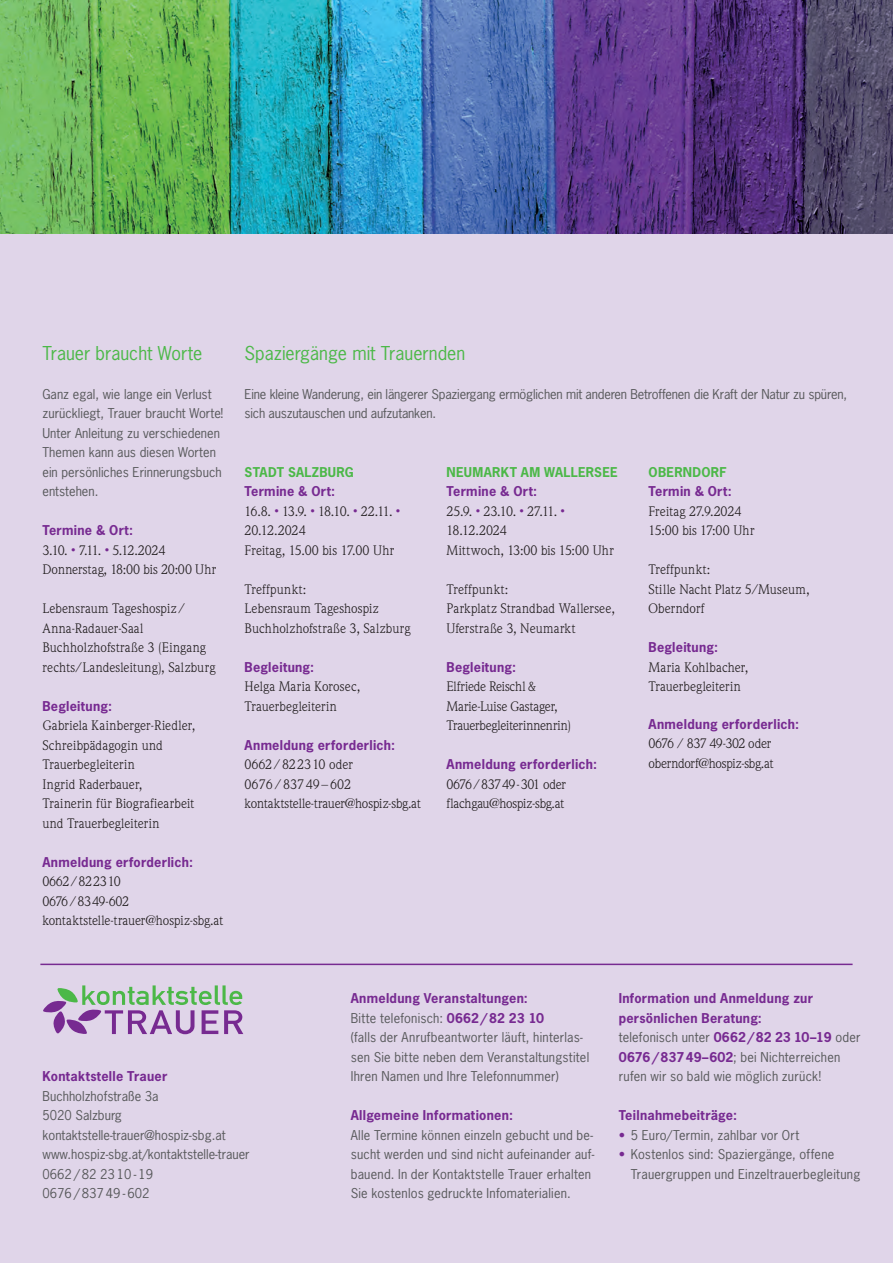
<style>
.page{position:relative;width:893px;height:1263px;background:#e0d5e9}
.page>*{position:absolute;margin:0;border:0;box-sizing:border-box;transform-origin:0 0}
.t1{font:18px "News Gothic Std";color:#4cb848}
.t2{font:13.5px/19.5px "Weidemann Std";letter-spacing:.005em;color:#231f20}
.t3{font:13.5px/19.5px "Weidemann Std";letter-spacing:-.025em;color:#231f20}
.t4{font:13.5px/19.5px "Weidemann Std";letter-spacing:-.015em;color:#231f20}
.t5{font:12.75px/19.5px "News Gothic Std";color:#57585a}
.t6{font:700 12.75px/19.5px "News Gothic Std";letter-spacing:.02em;color:#772a91}
.t7{font:700 12.75px "News Gothic Std";letter-spacing:.015em;color:#4cb848}
.t8{font:12.75px "News Gothic Std";letter-spacing:.02em;color:#57585a}
.s1{font-size:9px;color:#772a91}
.s2{font-weight:700;color:#772a91}
.s3{font-weight:400;color:#57585a}
.s4{color:#772a91}
</style>
<div class="page">
<img style="left:0;top:0;width:893px;height:234px">
<hr style="left:40px;top:963px;width:813px;height:2px;background:#772a91">
<svg style="left:43px;top:985px;width:200px;height:49px"></svg>
<h1 class="t1" style="left:43px;top:341px;width:161px">Trauer braucht Worte</h1>
<p class="t5" style="left:43px;top:384px;width:182px">Ganz egal, wie lange ein Verlust zurückliegt, Trauer braucht Worte!<br>Unter Anleitung zu verschiedenen<br>Themen kann aus diesen Worten ein persönliches Erinnerungsbuch entstehen.</p>
<p class="t6" style="left:43px;top:520px;width:92px">Termine &amp; Ort:</p>
<p class="t2" style="left:43px;top:540px;width:175px">3.10. <span class="s1">•</span> 7.11. <span class="s1">•</span> 5.12.2024<br>Donnerstag, 18:00 bis 20:00 Uhr</p>
<p class="t2" style="left:43px;top:599px;width:174px">Lebensraum Tageshospiz/<br>Anna-Radauer-Saal<br>Buchholzhofstraße 3 (Eingang rechts/Landesleitung), Salzburg</p>
<p class="t6" style="left:43px;top:696px;width:71px">Begleitung:</p>
<p class="t2" style="left:43px;top:716px;width:154px">Gabriela Kainberger-Riedler,<br>Schreibpädagogin und<br>Trauerbegleiterin<br>Ingrid Raderbauer,<br>Trainerin für Biografiearbeit und Trauerbegleiterin</p>
<p class="t6" style="left:43px;top:852px;width:152px">Anmeldung erforderlich:</p>
<p class="t2" style="left:43px;top:872px;width:182px">0662/822310<br>0676/8349-602 kontaktstelle-trauer@hospiz-sbg.at</p>
<h1 class="t1" style="left:244px;top:341px;width:222px">Spaziergänge mit Trauernden</h1>
<p class="t5" style="left:244px;top:384px;width:604px">Eine kleine Wanderung, ein längerer Spaziergang ermöglichen mit anderen Betroffenen die Kraft der Natur zu spüren, sich auszutauschen und aufzutanken.</p>
<p class="t7" style="left:245px;top:463px;width:111px">STADT SALZBURG</p>
<p class="t6" style="left:245px;top:481px;width:92px">Termine &amp; Ort:</p>
<p class="t2" style="left:245px;top:501px;width:157px">16.8. <span class="s1">•</span> 13.9. <span class="s1">•</span> 18.10. <span class="s1">•</span> 22.11. <span class="s1">•<br></span>20.12.2024<br>Freitag, 15.00 bis 17.00 Uhr</p>
<p class="t2" style="left:245px;top:579px;width:167px">Treffpunkt:<br>Lebensraum Tageshospiz<br>Buchholzhofstraße 3, Salzburg</p>
<p class="t6" style="left:245px;top:657px;width:71px">Begleitung:</p>
<p class="t2" style="left:245px;top:677px;width:117px">Helga Maria Korosec,<br>Trauerbegleiterin</p>
<p class="t6" style="left:245px;top:735px;width:152px">Anmeldung erforderlich:</p>
<p class="t2" style="left:245px;top:755px;width:178px">0662/822310 oder<br>0676/83749–602 kontaktstelle-trauer@hospiz-sbg.at</p>
<p class="t7" style="left:447px;top:463px;width:173px">NEUMARKT AM WALLERSEE</p>
<p class="t6" style="left:447px;top:481px;width:92px">Termine &amp; Ort:</p>
<p class="t2" style="left:447px;top:501px;width:169px">25.9. <span class="s1">•</span> 23.10. <span class="s1">•</span> 27.11. <span class="s1">•<br></span>18.12.2024<br>Mittwoch, 13:00 bis 15:00 Uhr</p>
<p class="t2" style="left:447px;top:579px;width:170px">Treffpunkt:<br>Parkplatz Strandbad Wallersee,<br>Uferstraße 3, Neumarkt</p>
<p class="t6" style="left:447px;top:657px;width:71px">Begleitung:</p>
<p class="t4" style="left:447px;top:677px;width:126px">Elfriede Reischl &amp;<br>Marie-Luise Gastager,<br>Trauerbegleiterinnenrin)</p>
<p class="t6" style="left:447px;top:754px;width:152px">Anmeldung erforderlich:</p>
<p class="t3" style="left:447px;top:774px;width:121px">0676/83749-301 oder flachgau@hospiz-sbg.at</p>
<p class="t7" style="left:649px;top:463px;width:80px">OBERNDORF</p>
<p class="t6" style="left:649px;top:481px;width:85px">Termin &amp; Ort:</p>
<p class="t2" style="left:649px;top:501px;width:107px">Freitag 27.9.2024<br>15:00 bis 17:00 Uhr</p>
<p class="t2" style="left:649px;top:560px;width:163px">Treffpunkt:<br>Stille Nacht Platz 5/Museum,<br>Oberndorf</p>
<p class="t6" style="left:649px;top:637px;width:71px">Begleitung:</p>
<p class="t2" style="left:649px;top:657px;width:101px">Maria Kohlbacher,<br>Trauerbegleiterin</p>
<p class="t6" style="left:649px;top:714px;width:152px">Anmeldung erforderlich:</p>
<p class="t3" style="left:649px;top:734px;width:126px">0676 / 837 49-302 oder oberndorf@hospiz-sbg.at</p>
<p class="t6" style="left:43px;top:1066px;width:126px">Kontaktstelle Trauer</p>
<p class="t5" style="left:43px;top:1086px;width:209px">Buchholzhofstraße 3a<br>5020 Salzburg kontaktstelle-trauer@hospiz-sbg.at www.hospiz-sbg.at/kontaktstelle-trauer<br>0662 / 82 23 10 - 19<br>0676 / 837 49 - 602</p>
<p class="t5" style="left:351px;top:988px;width:240px"><span class="s2">Anmeldung Veranstaltungen:<br></span>Bitte telefonisch: <span class="s2">0662/82 23 10<br></span>(falls der Anrufbeantworter läuft, hinterlas&shy;sen Sie bitte neben dem Veranstaltungstitel Ihren Namen und Ihre Telefonnummer)</p>
<p class="t6" style="left:351px;top:1105px;width:164px">Allgemeine Informationen:</p>
<p class="t5" style="left:351px;top:1125px;width:245px">Alle Termine können einzeln gebucht und be&shy;sucht werden und sind nicht aufeinander auf&shy;bauend. In der Kontaktstelle Trauer erhalten Sie kostenlos gedruckte Infomaterialien.</p>
<p class="t6" style="left:619px;top:988px;width:243px">Information und Anmeldung zur persönlichen Beratung:<br><span class="s3">telefonisch unter</span> 0662/82 23 10–19 <span class="s3">oder </span>0676/83749–602<span class="s3">; bei Nichterreichen rufen wir so bald wie möglich zurück!</span></p>
<p class="t6" style="left:619px;top:1105px;width:120px">Teilnahmebeiträge:</p>
<p class="t8" style="left:619px;top:1127px;width:182px"><span class="s4">•</span> 5 Euro/Termin, zahlbar vor Ort</p>
<p class="t5" style="left:631px;top:1144px;width:231px;text-indent:-12px"><span class="s4">•</span> Kostenlos sind: Spaziergänge, offene<br>Trauergruppen und Einzeltrauerbegleitung</p>
</div>
